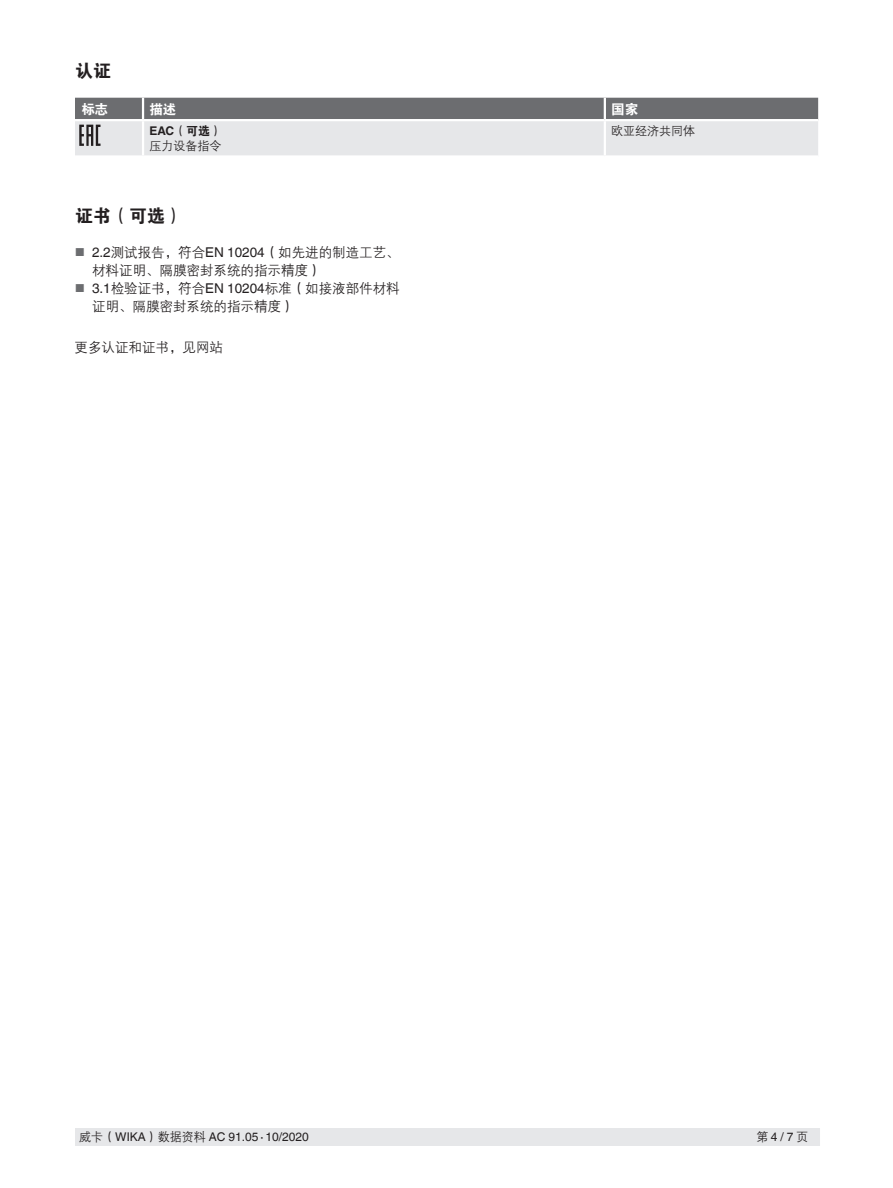
<style>
.page{position:relative;width:893px;height:1188px;background:#fff}
.page>*{position:absolute;margin:0;border:0;box-sizing:border-box;transform-origin:0 0}
.t1{font:18px "FZDHTJW GB1 0";color:#231f20}
.t2{font:13.5px/18px "FZZDXJW GB1 0";color:#231f20}
.t3{font:13.5px "FZDHTJW GB1 0";color:#fff}
.t4{font:12px "Helvetica World";color:#231f20}
.t5{font:12px "FZZDXJW GB1 0";color:#231f20}
.t6{font:12px "FZDHTJW GB1 0";color:#231f20}
.s1{font-family:"Helvetica World";font-weight:700}
.s2{font-family:"Helvetica World";font-size:11.55px;color:#6c6d70}
.s3{font-family:"Helvetica World"}
.s4{font-family:"FZZDXJW GB1 0"}
</style>
<div class="page">
<div style="left:76px;top:1128px;width:744px;height:17px;background:#e6e7e9"></div>
<svg style="left:75px;top:98px;width:743px;height:57px;background:#b9babc"></svg>
<h1 class="t1" style="left:75px;top:61px;width:37px">认证</h1>
<p class="t3" style="left:81px;top:102px;width:28px">标志</p>
<p class="t3" style="left:149px;top:102px;width:28px">描述</p>
<p class="t3" style="left:611px;top:102px;width:28px">国家</p>
<p class="t6" style="left:149px;top:124px;width:74px"><span class="s1">EAC</span>（可选）</p>
<p class="t5" style="left:149px;top:140px;width:73px">压力设备指令</p>
<p class="t5" style="left:611px;top:125px;width:85px">欧亚经济共同体</p>
<h1 class="t1" style="left:75px;top:206px;width:109px">证书（可选）</h1>
<p class="t2" style="left:92px;top:244px;width:309px;text-indent:-17px"><span class="s2">■</span> <span class="s3">2.2</span>测试报告，符合<span class="s3">EN 10204</span>（如先进的制造工艺、材料证明、隔膜密封系统的指示精度）</p>
<p class="t2" style="left:92px;top:279px;width:309px;text-indent:-17px"><span class="s2">■</span> <span class="s3">3.1</span>检验证书，符合<span class="s3">EN 10204</span>标准（如接液部件材料证明、隔膜密封系统的指示精度）</p>
<p class="t2" style="left:75px;top:339px;width:150px">更多认证和证书，见网站</p>
<p class="t4" style="left:79px;top:1129px;width:231px"><span class="s4">威卡（</span>WIKA<span class="s4">）数据资料</span> AC 91.05∙10/2020</p>
<p class="t4" style="left:756px;top:1130px;width:53px"><span class="s4">第</span> 4 / 7 <span class="s4">页</span></p>
</div>
